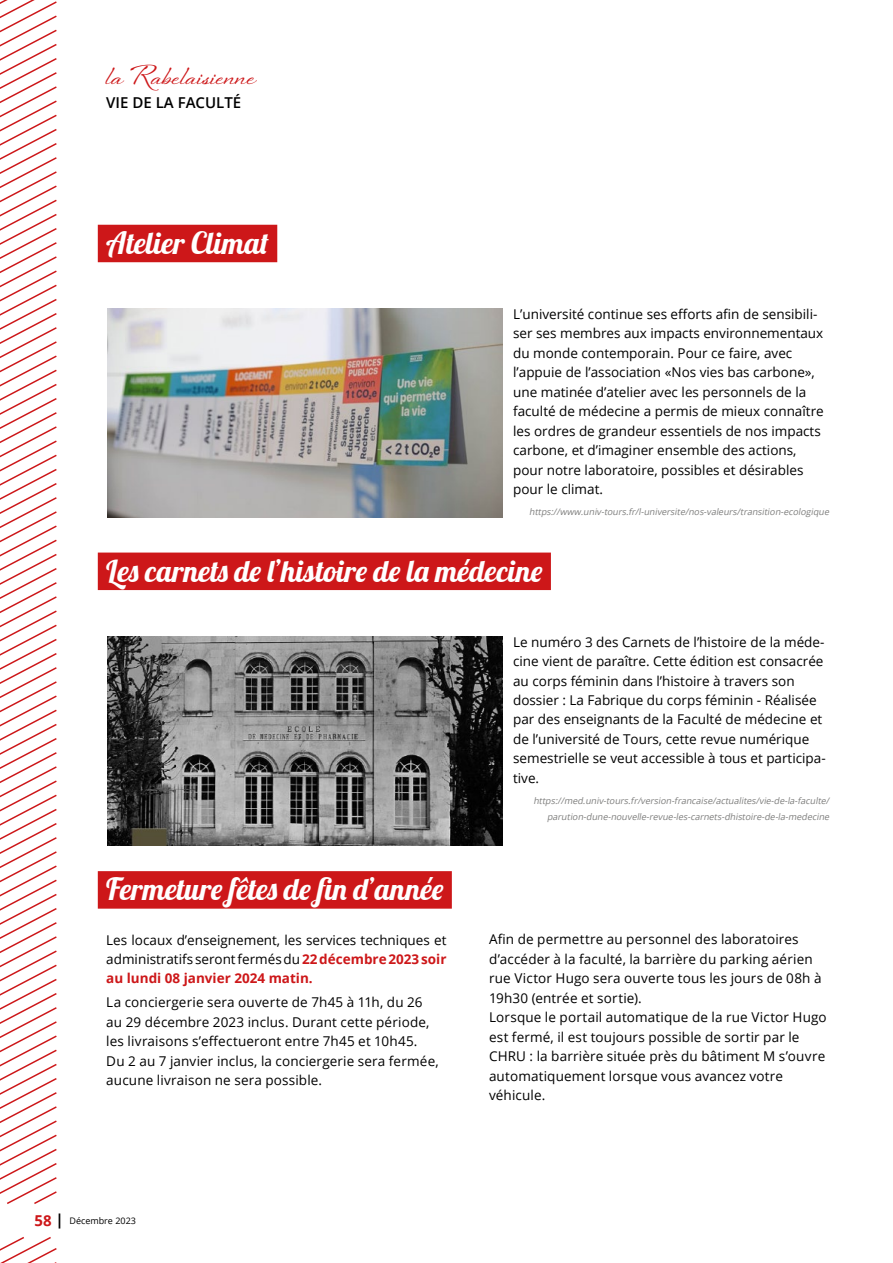
<style>
.page{position:relative;width:893px;height:1263px;background:#fff}
.page>*{position:absolute;margin:0;border:0;box-sizing:border-box;transform-origin:0 0}
.t1{font:30px "Lobster";color:#fff}
.t2{font:700 25.5px "Sheila";color:#cd1719}
.t3{font:600 15px "Open Sans";color:#000}
.t4{font:13.5px/19.5px "Open Sans";color:#000}
.t5{font:italic 9px/16.5px "Open Sans";color:#7e7e7d;text-align:right}
.t6{font:9px "Open Sans";color:#000}
.s1{font-weight:700;color:#cd1719}
.s2{font-weight:700;font-size:15px;color:#cd1719}
.s3{font-weight:700;font-size:15px}
</style>
<div class="page">
<svg style="left:0;top:0;width:57px;height:1204px"></svg>
<svg style="left:0;top:1237px;width:57px;height:26px"></svg>
<div style="left:98px;top:871px;width:354px;height:38px;background:#cd1719"></div>
<div style="left:98px;top:225px;width:179px;height:37px;background:#cd1719"></div>
<img style="left:107px;top:308px;width:395px;height:209px">
<div style="left:98px;top:552px;width:453px;height:38px;background:#cd1719"></div>
<img style="left:107px;top:636px;width:395px;height:209px">
<h2 class="t2" style="left:106px;top:60px;width:151px">la Rabelaisienne</h2>
<p class="t3" style="left:106px;top:92px;width:136px">VIE DE LA FACULTÉ</p>
<h1 class="t1" style="left:106px;top:224px;width:164px">Atelier Climat</h1>
<p class="t4" style="left:513px;top:304px;width:312px">L’université continue ses efforts afin de sensibili&shy;ser ses membres aux impacts environnementaux du monde contemporain. Pour ce faire, avec l’appuie de l’association «Nos vies bas carbone», une matinée d’atelier avec les personnels de la faculté de médecine a permis de mieux connaître les ordres de grandeur essentiels de nos impacts carbone, et d’imaginer ensemble des actions, pour notre laboratoire, possibles et désirables pour le climat.</p>
<p class="t5" style="left:529px;top:503px;width:304px">https://www.univ-tours.fr/l-universite/nos-valeurs/transition-ecologique</p>
<h1 class="t1" style="left:106px;top:551px;width:438px">Les carnets de l’histoire de la médecine</h1>
<h1 class="t1" style="left:106px;top:870px;width:339px">Fermeture fêtes de fin d’année</h1>
<p class="t4" style="left:106px;top:929px;width:342px;text-align:justify">Les locaux d’enseignement, les services techniques et administratifs seront fermés du <span class="s1">22 décembre 2023 soir au lundi 08 janvier 2024 matin.</span></p>
<p class="t4" style="left:106px;top:992px;width:334px">La conciergerie sera ouverte de 7h45 à 11h, du 26 au 29 décembre 2023 inclus. Durant cette période, les livraisons s’effectueront entre 7h45 et 10h45.<br>Du 2 au 7 janvier inclus, la conciergerie sera fermée, aucune livraison ne sera possible.</p>
<p class="t4" style="left:513px;top:631px;width:314px">Le numéro 3 des Carnets de l’histoire de la méde&shy;cine vient de paraître. Cette édition est consacrée au corps féminin dans l’histoire à travers son dossier : La Fabrique du corps féminin - Réalisée par des enseignants de la Faculté de médecine et de l’université de Tours, cette revue numérique semestrielle se veut accessible à tous et participa&shy;tive.</p>
<p class="t5" style="left:533px;top:792px;width:299px">https://med.univ-tours.fr/version-francaise/actualites/vie-de-la-faculte/ parution-dune-nouvelle-revue-les-carnets-dhistoire-de-la-medecine</p>
<p class="t4" style="left:489px;top:929px;width:339px">Afin de permettre au personnel des laboratoires d’accéder à la faculté, la barrière du parking aérien rue Victor Hugo sera ouverte tous les jours de 08h à 19h30 (entrée et sortie).<br>Lorsque le portail automatique de la rue Victor Hugo est fermé, il est toujours possible de sortir par le CHRU : la barrière située près du bâtiment M s’ouvre automatiquement lorsque vous avancez votre véhicule.</p>
<p class="t6" style="left:34px;top:1214px;width:103px"><span class="s2">58</span> <span class="s3">|</span> Décembre 2023</p>
</div>
